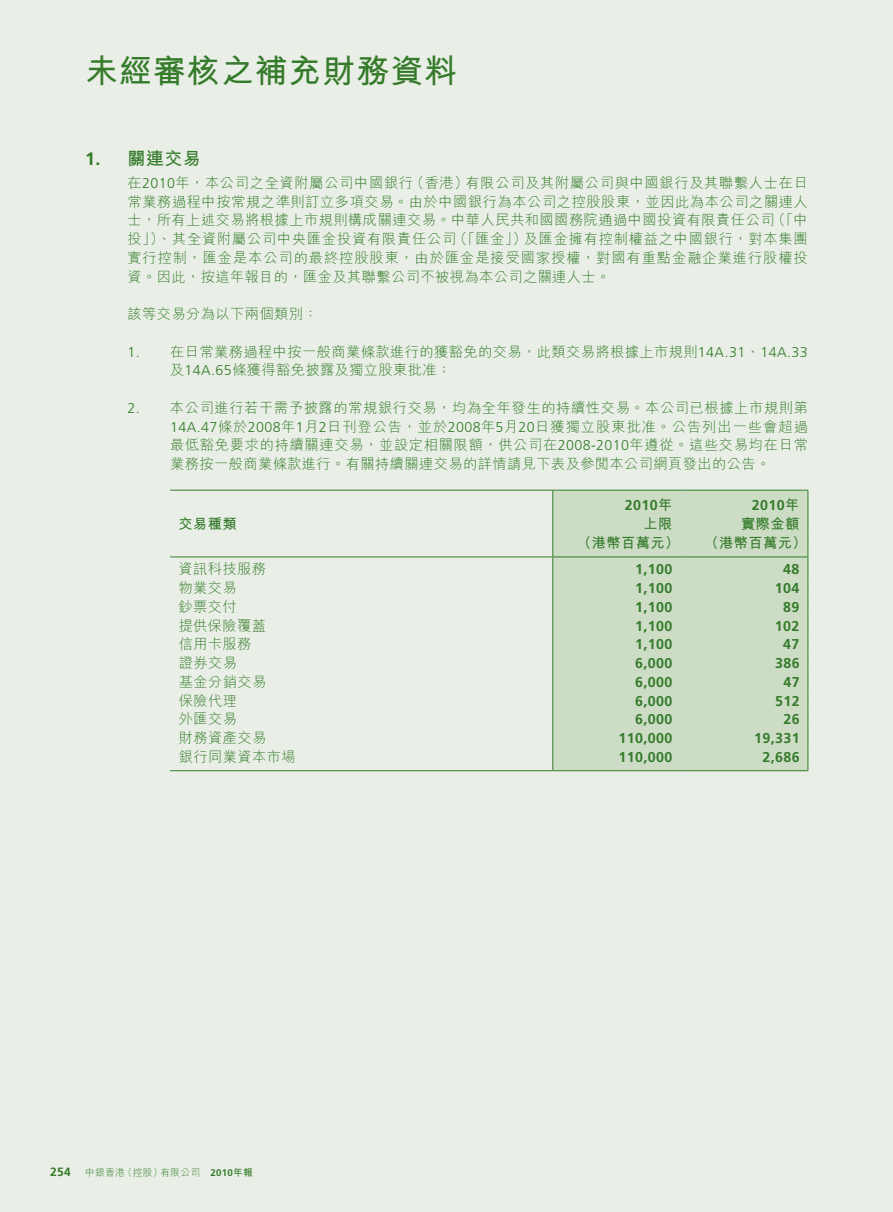
<style>
.page{position:relative;width:893px;height:1212px;background:#e9efe6}
.page>*{position:absolute;margin:0;border:0;box-sizing:border-box;transform-origin:0 0}
.t1{font:700 33px "M Hei HK";letter-spacing:.03em;color:#357b2b}
.t2{font:700 18px "M Hei HK";color:#357b2b}
.t3{font:300 14.25px/18.8px "M Hei HK";letter-spacing:.03em;color:#357b2b;text-align:justify}
.t4{font:700 14.25px "Frutiger LT Std";letter-spacing:.03em;color:#357b2b}
.t5{font:700 14.25px "M Hei HK";letter-spacing:.03em;color:#357b2b}
.t6{font:300 9.75px "M Hei HK";letter-spacing:.03em;color:#357b2b}
.s1{font-family:"Frutiger LT Std"}
.s2{font-family:"M Hei HK"}
.s3{font-family:"Frutiger LT Std";font-weight:700;font-size:12px}
.s4{font-family:"Frutiger LT Std";font-weight:700}
.s5{font-weight:700}
</style>
<div class="page">
<div style="left:553px;top:491px;width:254px;height:279px;background:#ccdcc5"></div>
<hr style="left:170px;top:490px;width:383px;height:1px;background:#357b2b">
<hr style="left:553px;top:490px;width:127px;height:1px;background:#357b2b">
<hr style="left:680px;top:490px;width:128px;height:1px;background:#357b2b">
<hr style="left:807px;top:490px;width:1px;height:41px;background:#357b2b">
<hr style="left:552px;top:490px;width:1px;height:41px;background:#357b2b">
<svg style="left:552px;top:531px;width:1px;height:240px"></svg>
<svg style="left:807px;top:531px;width:1px;height:240px"></svg>
<hr style="left:170px;top:556px;width:382px;height:1px;background:#357b2b">
<hr style="left:553px;top:556px;width:127px;height:1px;background:#357b2b">
<hr style="left:680px;top:556px;width:127px;height:1px;background:#357b2b">
<hr style="left:170px;top:770px;width:382px;height:1px;background:#357b2b">
<hr style="left:553px;top:770px;width:127px;height:1px;background:#357b2b">
<hr style="left:680px;top:770px;width:127px;height:1px;background:#357b2b">
<h1 class="t1" style="left:85px;top:47px;width:374px">未經審核之補充財務資料</h1>
<p class="t2" style="left:85px;top:145px;width:118px"><span class="s1">1.</span> 關連交易</p>
<p class="t3" style="left:127px;top:173px;width:682px">在<span class="s1">2010</span>年，本公司之全資附屬公司中國銀行（香港）有限公司及其附屬公司與中國銀行及其聯繫人士在日常業務過程中按常規之準則訂立多項交易。由於中國銀行為本公司之控股股東，並因此為本公司之關連人士，所有上述交易將根據上市規則構成關連交易。中華人民共和國國務院通過中國投資有限責任公司（「中投」）、其全資附屬公司中央匯金投資有限責任公司（「匯金」）及匯金擁有控制權益之中國銀行，對本集團實行控制，匯金是本公司的最終控股股東，由於匯金是接受國家授權，對國有重點金融企業進行股權投資。因此，按這年報目的，匯金及其聯繫公司不被視為本公司之關連人士。</p>
<p class="t3" style="left:128px;top:304px;width:192px">該等交易分為以下兩個類別：</p>
<p class="t3" style="left:170px;top:342px;width:639px;text-indent:-42px"><span class="s1">1.</span> 在日常業務過程中按一般商業條款進行的獲豁免的交易，此類交易將根據上市規則<span class="s1">14A.31</span>、<span class="s1">14A.33</span>及<span class="s1">14A.65</span>條獲得豁免披露及獨立股東批准；</p>
<p class="t3" style="left:170px;top:398px;width:639px;text-indent:-43px"><span class="s1">2.</span> 本公司進行若干需予披露的常規銀行交易，均為全年發生的持續性交易。本公司已根據上市規則第<span class="s1">14A.47</span>條於<span class="s1">2008</span>年<span class="s1">1</span>月<span class="s1">2</span>日刊登公告，並於<span class="s1">2008</span>年<span class="s1">5</span>月<span class="s1">20</span>日獲獨立股東批准。公告列出一些會超過最低豁免要求的持續關連交易，並設定相關限額，供公司在<span class="s1">2008-2010</span>年遵從。這些交易均在日常業務按一般商業條款進行。有關持續關連交易的詳情請見下表及參閱本公司網頁發出的公告。</p>
<p class="t5" style="left:179px;top:514px;width:60px">交易種類</p>
<p class="t4" style="left:625px;top:497px;width:49px">2010<span class="s2">年</span></p>
<p class="t5" style="left:643px;top:514px;width:30px">上限</p>
<p class="t4" style="left:752px;top:497px;width:49px">2010<span class="s2">年</span></p>
<p class="t5" style="left:741px;top:514px;width:60px">實際金額</p>
<p class="t5" style="left:577px;top:532px;width:104px">（港幣百萬元）</p>
<p class="t5" style="left:704px;top:532px;width:104px">（港幣百萬元）</p>
<p class="t3" style="left:179px;top:559px;width:89px">資訊科技服務</p>
<p class="t4" style="left:635px;top:561px;width:39px">1,100</p>
<p class="t4" style="left:783px;top:561px;width:18px">48</p>
<p class="t3" style="left:179px;top:578px;width:60px">物業交易</p>
<p class="t4" style="left:635px;top:580px;width:39px">1,100</p>
<p class="t4" style="left:775px;top:580px;width:26px">104</p>
<p class="t3" style="left:179px;top:597px;width:60px">鈔票交付</p>
<p class="t4" style="left:635px;top:598px;width:39px">1,100</p>
<p class="t4" style="left:783px;top:598px;width:18px">89</p>
<p class="t3" style="left:179px;top:615px;width:89px">提供保險覆蓋</p>
<p class="t4" style="left:635px;top:617px;width:39px">1,100</p>
<p class="t4" style="left:775px;top:617px;width:26px">102</p>
<p class="t3" style="left:179px;top:634px;width:74px">信用卡服務</p>
<p class="t4" style="left:635px;top:636px;width:39px">1,100</p>
<p class="t4" style="left:783px;top:636px;width:18px">47</p>
<p class="t3" style="left:179px;top:653px;width:60px">證券交易</p>
<p class="t4" style="left:635px;top:655px;width:39px">6,000</p>
<p class="t4" style="left:775px;top:655px;width:26px">386</p>
<p class="t3" style="left:179px;top:672px;width:89px">基金分銷交易</p>
<p class="t4" style="left:635px;top:673px;width:39px">6,000</p>
<p class="t4" style="left:783px;top:673px;width:18px">47</p>
<p class="t3" style="left:179px;top:690px;width:60px">保險代理</p>
<p class="t4" style="left:635px;top:692px;width:39px">6,000</p>
<p class="t4" style="left:775px;top:692px;width:26px">512</p>
<p class="t3" style="left:179px;top:709px;width:60px">外匯交易</p>
<p class="t4" style="left:635px;top:711px;width:39px">6,000</p>
<p class="t4" style="left:783px;top:711px;width:18px">26</p>
<p class="t3" style="left:179px;top:728px;width:89px">財務資產交易</p>
<p class="t4" style="left:619px;top:730px;width:55px">110,000</p>
<p class="t4" style="left:754px;top:730px;width:47px">19,331</p>
<p class="t3" style="left:179px;top:747px;width:118px">銀行同業資本市場</p>
<p class="t4" style="left:619px;top:748px;width:55px">110,000</p>
<p class="t4" style="left:762px;top:748px;width:39px">2,686</p>
<p class="t6" style="left:50px;top:1166px;width:204px"><span class="s3">254</span> 中銀香港（控股）有限公司 <span class="s4">2010</span><span class="s5">年報</span></p>
</div>
